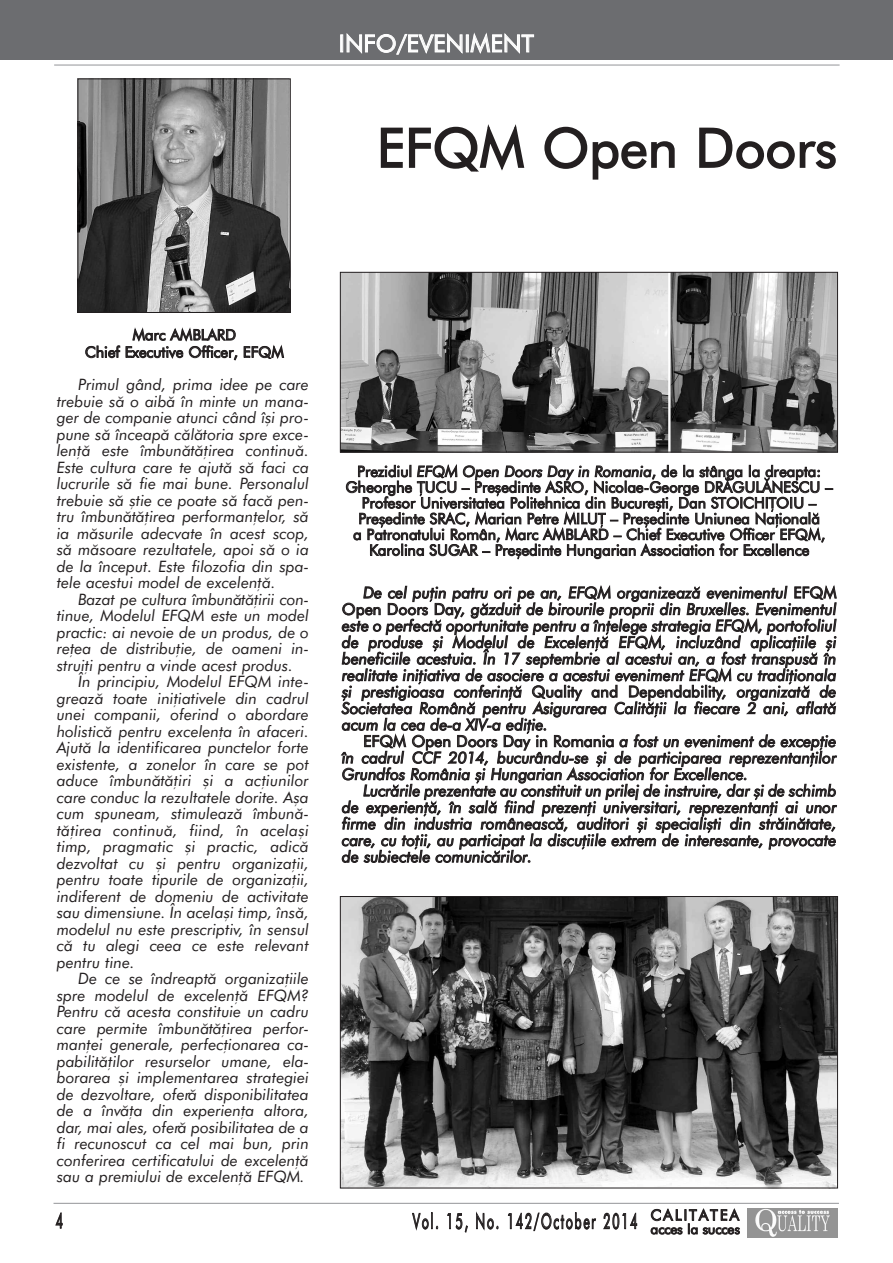
<style>
.page{position:relative;width:893px;height:1263px;background:#fff}
.page>*{position:absolute;margin:0;border:0;box-sizing:border-box;transform-origin:0 0}
.t1{font:54px "Futura R Book Normal";color:#231f20}
.t2{font:24px "Futura R Book Normal";letter-spacing:.005em;color:#fff}
.t3{font:21px "Futura R Book Normal";letter-spacing:.125em;color:#231f20;scale:.6 1}
.t4{font:italic 15.75px/16.5px "Futura R Book";color:#231f20;text-align:justify}
.t5{font:15px/15.8px "Futura R Book Normal";color:#231f20;text-align:center}
.t6{font:15px "Futura R Book Normal";letter-spacing:.125em;color:#231f20}
.t7{font:13.5px "Futura R Book Normal";letter-spacing:-.005em;color:#231f20}
.s1{font-family:"Futura R Book";font-style:italic}
.s2{font-family:"Futura R Book Normal";font-style:normal}
</style>
<div class="page">
<hr style="left:54px;top:1203px;width:785px;height:1px;background:#939598">
<div style="left:0;top:0;width:893px;height:60px;background:#6c6d70"></div>
<hr style="left:54px;top:65px;width:786px;height:1px;background:#939598">
<img style="left:747px;top:1208px;width:90px;height:29px">
<img style="left:80px;top:81px;width:208px;height:230px">
<div style="left:78px;top:79px;width:212px;height:234px;border:1px solid #231f20"></div>
<img style="left:342px;top:274px;width:494px;height:176px">
<div style="left:340px;top:272px;width:498px;height:180px;border:1px solid #231f20"></div>
<img style="left:342px;top:898px;width:494px;height:288px">
<div style="left:340px;top:896px;width:498px;height:292px;border:1px solid #231f20"></div>
<h2 class="t2" style="left:339px;top:30px;width:197px">INFO/EVENIMENT</h2>
<h1 class="t1" style="left:377px;top:117px;width:461px">EFQM Open Doors</h1>
<p class="t5" style="left:85px;top:326px;width:200px;line-height:17.2px">Marc AMBLARD<br>Chief Executive Officer, EFQM</p>
<p class="t4" style="left:57px;top:376px;width:254px;text-indent:21px">Primul gând, prima idee pe care trebuie sã o aibã în minte un mana&shy;ger de companie atunci când îºi pro&shy;pune sã înceapã cãlãtoria spre exce&shy;lenþã este îmbunãtãþirea continuã.<br>Este cultura care te ajutã sã faci ca lucrurile sã fie mai bune. Personalul trebuie sã ºtie ce poate sã facã pen&shy;tru îmbunãtãþirea performanþelor, sã ia mãsurile adecvate în acest scop, sã mãsoare rezultatele, apoi sã o ia de la început. Este filozofia din spa&shy;tele acestui model de excelenþã.</p>
<p class="t4" style="left:57px;top:591px;width:254px;text-indent:21px">Bazat pe cultura îmbunãtãþirii con&shy;tinue, Modelul EFQM este un model practic: ai nevoie de un produs, de o reþea de distribuþie, de oameni in&shy;struiþi pentru a vinde acest produs.</p>
<p class="t4" style="left:57px;top:673px;width:254px;text-indent:21px">În principiu, Modelul EFQM inte&shy;greazã toate iniþiativele din cadrul unei companii, oferind o abordare holisticã pentru excelenþa în afaceri.<br>Ajutã la identificarea punctelor forte existente, a zonelor în care se pot aduce îmbunãtãþiri ºi a acþiunilor care conduc la rezultatele dorite. Aºa cum spuneam, stimuleazã îmbunã&shy;tãþirea continuã, fiind, în acelaºi timp, pragmatic ºi practic, adicã dezvoltat cu ºi pentru organizaþii, pentru toate tipurile de organizaþii, indiferent de domeniu de activitate sau dimensiune. În acelaºi timp, însã, modelul nu este prescriptiv, în sensul cã tu alegi ceea ce este relevant pentru tine.</p>
<p class="t4" style="left:57px;top:970px;width:254px;text-indent:21px">De ce se îndreaptã organizaþiile spre modelul de excelenþã EFQM?<br>Pentru cã acesta constituie un cadru care permite îmbunãtãþirea perfor&shy;manþei generale, perfecþionarea ca&shy;pabilitãþilor resurselor umane, ela&shy;borarea ºi implementarea strategiei de dezvoltare, oferã disponibilitatea de a învãþa din experienþa altora, dar, mai ales, oferã posibilitatea de a fi recunoscut ca cel mai bun, prin conferirea certificatului de excelenþã sau a premiului de excelenþã EFQM.</p>
<h3 class="t3" style="left:56px;top:1208px;width:14px">4</h3>
<p class="t5" style="left:346px;top:464px;width:489px">Prezidiul <span class="s1">EFQM Open Doors Day in Romania</span>, de la stânga la dreapta:<br>Gheorghe ÞUCU – Preºedinte ASRO, Nicolae-George DRÃGULÃNESCU – Profesor Universitatea Politehnica din Bucureºti, Dan STOICHIÞOIU – Preºedinte SRAC, Marian Petre MILUÞ – Preºedinte Uniunea Naþionalã<br>a Patronatului Român, Marc AMBLARD – Chief Executive Officer EFQM, Karolina SUGAR – Preºedinte Hungarian Association for Excellence</p>
<p class="t4" style="left:342px;top:584px;width:496px;text-indent:21px">De cel puþin patru ori pe an, EFQM organizeazã evenimentul <span class="s2">EFQM Open Doors Day</span>, gãzduit de birourile proprii din Bruxelles. Evenimentul este o perfectã oportunitate pentru a înþelege strategia EFQM, portofoliul de produse ºi Modelul de Excelenþã EFQM, incluzând aplicaþiile ºi beneficiile acestuia. În 17 septembrie al acestui an, a fost transpusã în realitate iniþiativa de asociere a acestui eveniment EFQM cu tradiþionala ºi prestigioasa conferinþã <span class="s2">Quality and Dependability</span>, organizatã de Societatea Românã pentru Asigurarea Calitãþii la fiecare 2 ani, aflatã acum la cea de-a XIV-a ediþie.</p>
<p class="t4" style="left:342px;top:733px;width:496px;text-indent:21px"><span class="s2">EFQM Open Doors Day in Romania</span> a fost un eveniment de excepþie în cadrul CCF 2014, bucurându-se ºi de participarea reprezentanþilor Grundfos România ºi Hungarian Association for Excellence.</p>
<p class="t4" style="left:342px;top:782px;width:496px;text-indent:21px">Lucrãrile prezentate au constituit un prilej de instruire, dar ºi de schimb de experienþã, în salã fiind prezenþi universitari, reprezentanþi ai unor firme din industria româneascã, auditori ºi specialiºti din strãinãtate, care, cu toþii, au participat la discuþiile extrem de interesante, provocate de subiectele comunicãrilor.</p>
<h3 class="t3" style="left:413px;top:1209px;width:376px">Vol. 15, No. 142/October 2014</h3>
<p class="t6" style="left:650px;top:1206px;width:90px">CALITATEA</p>
<p class="t7" style="left:650px;top:1221px;width:91px">acces la succes</p>
</div>
